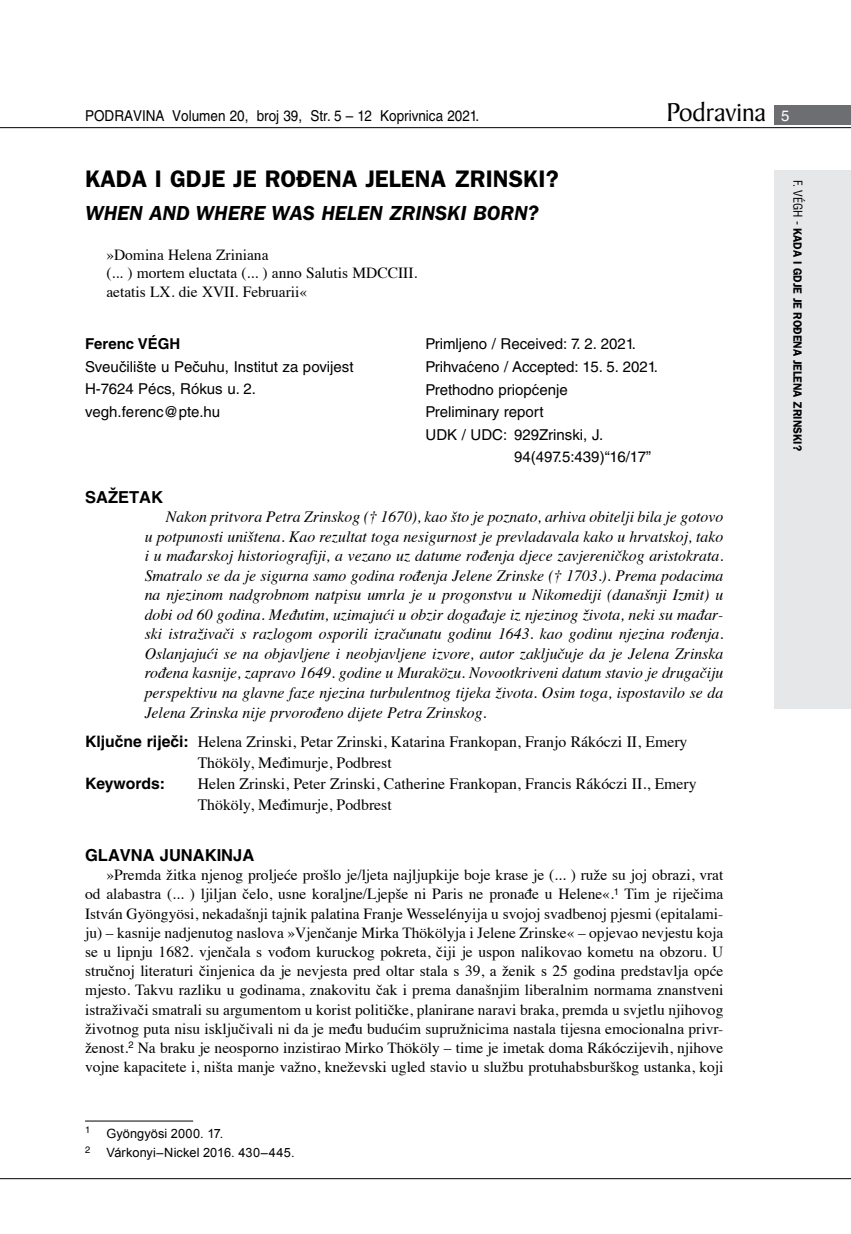
<style>
.page{position:relative;width:851px;height:1234px;background:#fff}
.page>*{position:absolute;margin:0;border:0;box-sizing:border-box;transform-origin:0 0}
.t1{font:27.6px "Baker Signet BT";color:#000}
.t2{font:600 24px "ITC Franklin Gothic Skin 29";color:#000}
.t3{font:italic 600 21px "ITC Franklin Gothic Skin 29";color:#000}
.t4{font:700 16.5px "Helvetica LT Skin 29";color:#000}
.t5{font:italic 15.75px/19.5px "Times";color:#000;text-align:justify}
.t6{font:15.75px/21px "Times";color:#000}
.t7{font:700 15.75px "Helvetica LT Skin 29";color:#000}
.t8{font:15.45px/19.2px "Times";color:#000}
.t9{font:15px/22.5px "Helvetica LT Skin 29";color:#000}
.t10{font:15px "Helvetica LT Skin 29";color:#000;scale:.9 1}
.t11{font:700 15px "Helvetica LT Skin 29";color:#000}
.t12{font:12.75px "Arial";letter-spacing:.01em;color:#000}
.t13{font:600 12px "ITC Franklin Gothic Skin 29";letter-spacing:-.005em;color:#000;scale:.95 1}
.t14{font:9.45px "Helvetica LT Skin 29";color:#000}
.s1{font-family:"Helvetica LT Skin 29";font-size:15px;color:#fff}
.s2{font-family:"Helvetica LT Skin 29";font-weight:700}
.s3{font-family:"Helvetica LT Skin 29";font-weight:400;font-stretch:condensed}
</style>
<div class="page">
<div style="left:774px;top:170px;width:76px;height:538px;background:#e6e7e8"></div>
<div style="left:774px;top:105px;width:76px;height:19px;background:#6d6e71"></div>
<hr style="left:0;top:127px;width:850px;height:1px;background:#000">
<hr style="left:0;top:1177px;width:850px;height:1px;background:#000">
<hr style="left:85px;top:1120px;width:108px;height:1px;background:#000">
<p class="t10" style="left:85px;top:107px;width:439px">PODRAVINA Volumen 20, broj 39, Str. 5 – 12 Koprivnica 2021.</p>
<h1 class="t1" style="left:666px;top:95px;width:125px">Podravina <span class="s1">5</span></h1>
<h2 class="t2" style="left:85px;top:164px;width:475px">KADA I GDJE JE ROĐENA JELENA ZRINSKI?</h2>
<h3 class="t3" style="left:85px;top:202px;width:455px">WHEN AND WHERE WAS HELEN ZRINSKI BORN?</h3>
<p class="t8" style="left:106px;top:244px;width:312px;line-height:18.6px">»Domina Helena Zriniana<br>(... ) mortem eluctata (... ) anno Salutis MDCCIII. aetatis LX. die XVII. Februarii«</p>
<p class="t11" style="left:85px;top:335px;width:97px">Ferenc VÉGH</p>
<p class="t9" style="left:85px;top:355px;width:270px">Sveučilište u Pečuhu, Institut za povijest<br>H-7624 Pécs, Rókus u. 2. vegh.ferenc@pte.hu</p>
<p class="t9" style="left:425px;top:333px;width:212px">Primljeno / Received: 7. 2. 2021.</p>
<p class="t9" style="left:425px;top:355px;width:234px">Prihvaćeno / Accepted: 15. 5. 2021.</p>
<p class="t9" style="left:425px;top:378px;width:144px">Prethodno priopćenje</p>
<p class="t9" style="left:425px;top:400px;width:120px">Preliminary report</p>
<p class="t9" style="left:425px;top:423px;width:179px">UDK / UDC: 929Zrinski, J.</p>
<p class="t9" style="left:514px;top:445px;width:138px">94(497.5:439)“16/17”</p>
<p class="t4" style="left:85px;top:487px;width:79px">SAŽETAK</p>
<p class="t5" style="left:145px;top:506px;width:580px;text-indent:21px">Nakon pritvora Petra Zrinskog († 1670), kao što je poznato, arhiva obitelji bila je gotovo u potpunosti uništena. Kao rezultat toga nesigurnost je prevladavala kako u hrvatskoj, tako i u mađarskoj historiografiji, a vezano uz datume rođenja djece zavjereničkog aristokrata.<br>Smatralo se da je sigurna samo godina rođenja Jelene Zrinske († 1703.). Prema podacima na njezinom nadgrobnom natpisu umrla je u progonstvu u Nikomediji (današnji Izmit) u dobi od 60 godina. Međutim, uzimajući u obzir događaje iz njezinog života, neki su mađar&shy;ski istraživači s razlogom osporili izračunatu godinu 1643. kao godinu njezina rođenja.<br>Oslanjajući se na objavljene i neobjavljene izvore, autor zaključuje da je Jelena Zrinska rođena kasnije, zapravo 1649. godine u Muraközu. Novootkriveni datum stavio je drugačiju perspektivu na glavne faze njezina turbulentnog tijeka života. Osim toga, ispostavilo se da Jelena Zrinska nije prvorođeno dijete Petra Zrinskog.</p>
<p class="t6" style="left:198px;top:729px;width:491px;text-indent:-113px"><span class="s2">Ključne riječi:</span> Helena Zrinski, Petar Zrinski, Katarina Frankopan, Franjo Rákóczi II, Emery<br>Thököly, Međimurje, Podbrest</p>
<p class="t7" style="left:85px;top:773px;width:81px">Keywords:</p>
<p class="t6" style="left:198px;top:771px;width:500px">Helen Zrinski, Peter Zrinski, Catherine Frankopan, Francis Rákóczi II., Emery<br>Thököly, Međimurje, Podbrest</p>
<p class="t4" style="left:85px;top:844px;width:171px">GLAVNA JUNAKINJA</p>
<p class="t8" style="left:85px;top:863px;width:639px;text-align:justify;text-indent:21px">»Premda žitka njenog proljeće prošlo je/ljeta najljupkije boje krase je (... ) ruže su joj obrazi, vrat od alabastra (... ) ljiljan čelo, usne koraljne/Ljepše ni Paris ne pronađe u Helene«.<sup>1</sup> Tim je riječima István Gyöngyösi, nekadašnji tajnik palatina Franje Wesselényija u svojoj svadbenoj pjesmi (epitalami&shy;ju) – kasnije nadjenutog naslova »Vjenčanje Mirka Thökölyja i Jelene Zrinske« – opjevao nevjestu koja se u lipnju 1682. vjenčala s vođom kuruckog pokreta, čiji je uspon nalikovao kometu na obzoru. U stručnoj literaturi činjenica da je nevjesta pred oltar stala s 39, a ženik s 25 godina predstavlja opće mjesto. Takvu razliku u godinama, znakovitu čak i prema današnjim liberalnim normama znanstveni istraživači smatrali su argumentom u korist političke, planirane naravi braka, premda u svjetlu njihovog životnog puta nisu isključivali ni da je među budućim supružnicima nastala tijesna emocionalna privr&shy;ženost.<sup>2</sup> Na braku je neosporno inzistirao Mirko Thököly – time je imetak doma Rákóczijevih, njihove vojne kapacitete i, ništa manje važno, kneževski ugled stavio u službu protuhabsburškog ustanka, koji</p>
<p class="t14" style="left:85px;top:1124px;width:7px">1</p>
<p class="t12" style="left:106px;top:1124px;width:118px">Gyöngyösi 2000. 17.</p>
<p class="t14" style="left:85px;top:1143px;width:7px">2</p>
<p class="t12" style="left:106px;top:1144px;width:190px">Várkonyi–Nickel 2016. 430–445.</p>
<p class="t13" style="left:804px;top:180px;width:286px;rotate:90deg"><span class="s3">F. VÉGH -</span> KADA I GDJE JE ROĐENA JELENA ZRINSKI?</p>
</div>
